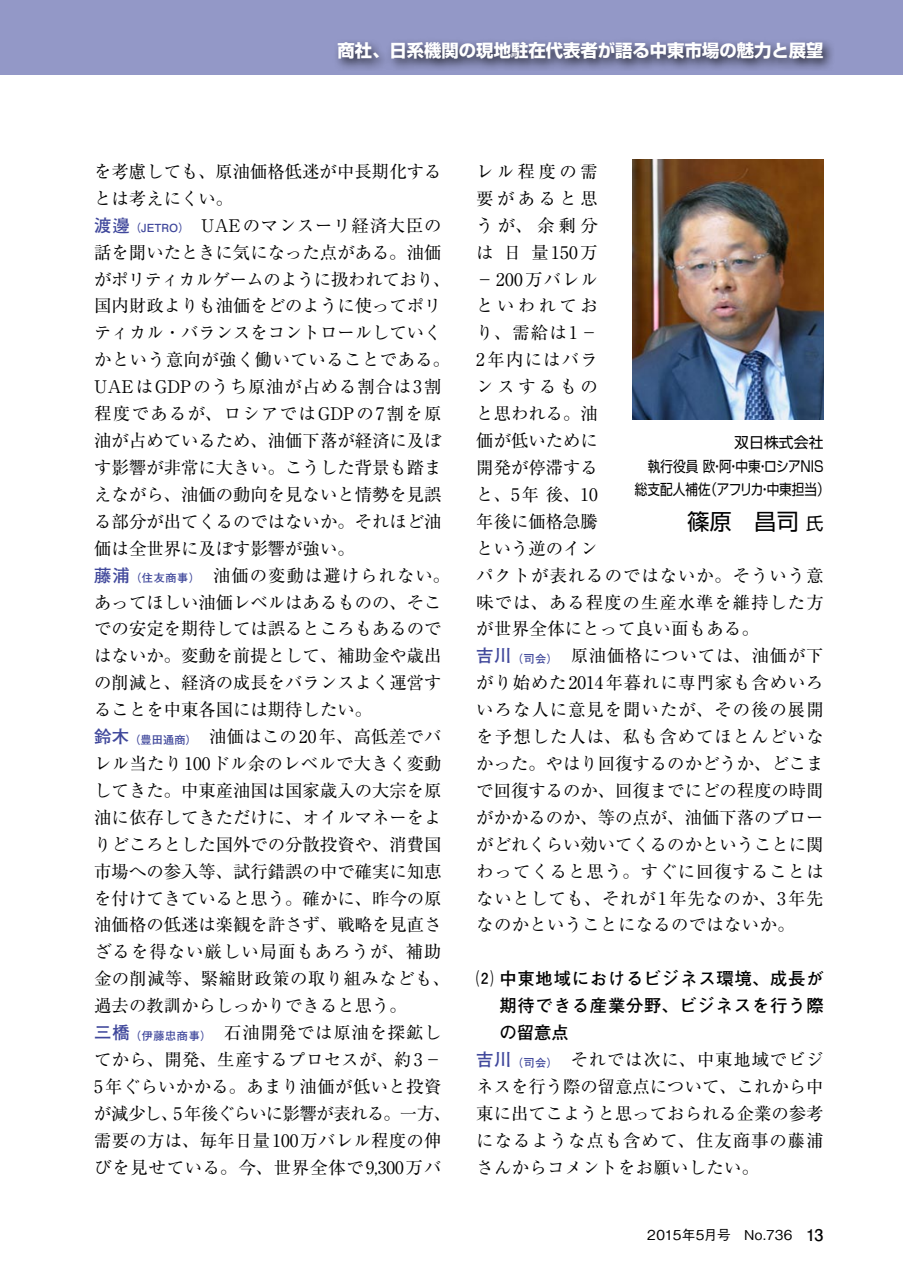
<style>
.page{position:relative;width:903px;height:1275px;background:#fff}
.page>*{position:absolute;margin:0;border:0;box-sizing:border-box;transform-origin:0 0}
.t1{font:22.4px "Shin Go Pro";color:#000}
.t2{font:17.32px/26.9px "Ryumin Pro";color:#000;text-align:justify}
.t3{font:17.32px/26.9px "Ryumin Pro";letter-spacing:.045em;color:#000}
.t4{font:700 17.32px/26.9px "Futo Go B101 Pro";letter-spacing:.04em;color:#000;text-align:justify}
.t5{font:700 17.32px "Shin Go Pro";color:#fff}
.t6{font:14.88px/24.8px "Shin Go Pro";color:#000;text-align:right}
.t7{font:14.88px "Shin Go Pro";color:#000;scale:.85 1}
.t8{font:500 13.65px "Gothic BBB Pro";letter-spacing:.02em;color:#000}
.s1{font-family:"Futo Go B101 Pro";font-weight:700;color:#3f479b}
.s2{font-family:"Futo Go B101 Pro";font-weight:700;font-size:11.2px;color:#3f479b}
.s3{font-size:17.32px}
.s4{font-family:"Futo Go B101 Pro";font-weight:700;font-size:16.1px}
</style>
<div class="page">
<div style="left:0;top:0;width:903px;height:74px;background:#9398c7"></div>
<div style="left:331px;top:36px;width:504px;height:35px;background:#000;opacity:.75"></div>
<img style="left:632px;top:160px;width:191px;height:259px">
<p class="t5" style="left:337px;top:37px;width:488px">商社、日系機関の現地駐在代表者が語る中東市場の魅力と展望</p>
<p class="t2" style="left:94px;top:157px;width:359px;text-align:left">を考慮しても、原油価格低迷が中長期化するとは考えにくい。<br><span class="s1">渡邊</span><span class="s2">（JETRO）</span>　UAEのマンスーリ経済大臣の話を聞いたときに気になった点がある。油価がポリティカルゲームのように扱われており、国内財政よりも油価をどのように使ってポリティカル・バランスをコントロールしていくかという意向が強く働いていることである。<br>UAEはGDPのうち原油が占める割合は3割程度であるが、ロシアではGDPの7割を原油が占めているため、油価下落が経済に及ぼす影響が非常に大きい。こうした背景も踏まえながら、油価の動向を見ないと情勢を見誤る部分が出てくるのではないか。それほど油価は全世界に及ぼす影響が強い。<br><span class="s1">藤浦</span><span class="s2">（住友商事）</span>　油価の変動は避けられない。あってほしい油価レベルはあるものの、そこでの安定を期待しては誤るところもあるのではないか。変動を前提として、補助金や歳出の削減と、経済の成長をバランスよく運営することを中東各国には期待したい。<br><span class="s1">鈴木</span><span class="s2">（豊田通商）</span>　油価はこの20年、高低差でバレル当たり100ドル余のレベルで大きく変動してきた。中東産油国は国家歳入の大宗を原油に依存してきただけに、オイルマネーをよりどころとした国外での分散投資や、消費国市場への参入等、試行錯誤の中で確実に知恵を付けてきていると思う。確かに、昨今の原油価格の低迷は楽観を許さず、戦略を見直さざるを得ない厳しい局面もあろうが、補助金の削減等、緊縮財政策の取り組みなども、過去の教訓からしっかりできると思う。<br><span class="s1">三橋</span><span class="s2">（伊藤忠商事）</span>　石油開発では原油を探鉱してから、開発、生産するプロセスが、約3－<br>5年ぐらいかかる。あまり油価が低いと投資が減少し、5年後ぐらいに影響が表れる。一方、需要の方は、毎年日量100万バレル程度の伸びを見せている。今、世界全体で9,300万バ</p>
<p class="t3" style="left:476px;top:157px;width:349px">レル程度の需<br>要があると思<br>うが、余剰分<br>は日量150万<br>－200万バレル<br>といわれてお<br>り、需給は1－<br>2年内にはバラ<br>ンスするもの<br>と思われる。油<br>価が低いために<br>開発が停滞する<br>と、5年後、10<br>年後に価格急騰<br>という逆のイン<br>パクトが表れるのではないか。そういう意味では、ある程度の生産水準を維持した方が世界全体にとって良い面もある。<br><span class="s1">吉川</span><span class="s2">（司会）</span>　原油価格については、油価が下がり始めた2014年暮れに専門家も含めいろいろな人に意見を聞いたが、その後の展開を予想した人は、私も含めてほとんどいなかった。やはり回復するのかどうか、どこまで回復するのか、回復までにどの程度の時間がかかるのか、等の点が、油価下落のブローがどれくらい効いてくるのかということに関わってくると思う。すぐに回復することはないとしても、それが1年先なのか、3年先なのかということになるのではないか。</p>
<p class="t4" style="left:499px;top:963px;width:326px;text-indent:-23px">⑵ 中東地域におけるビジネス環境、成長が期待できる産業分野、ビジネスを行う際の留意点</p>
<p class="t2" style="left:476px;top:1045px;width:349px"><span class="s1">吉川</span><span class="s2">（司会）</span>　それでは次に、中東地域でビジネスを行う際の留意点について、これから中東に出てこようと思っておられる企業の参考になるような点も含めて、住友商事の藤浦さんからコメントをお願いしたい。</p>
<p class="t6" style="left:648px;top:428px;width:177px">双日株式会社<br>執行役員欧・阿・中東・ロシアNIS</p>
<p class="t7" style="left:635px;top:477px;width:231px">総支配人補佐（アフリカ・中東担当）</p>
<p class="t1" style="left:687px;top:503px;width:138px">篠原　昌司<span class="s3">氏</span></p>
<p class="t8" style="left:647px;top:1224px;width:178px">2015年5月号　No.736　<span class="s4">13</span></p>
</div>
